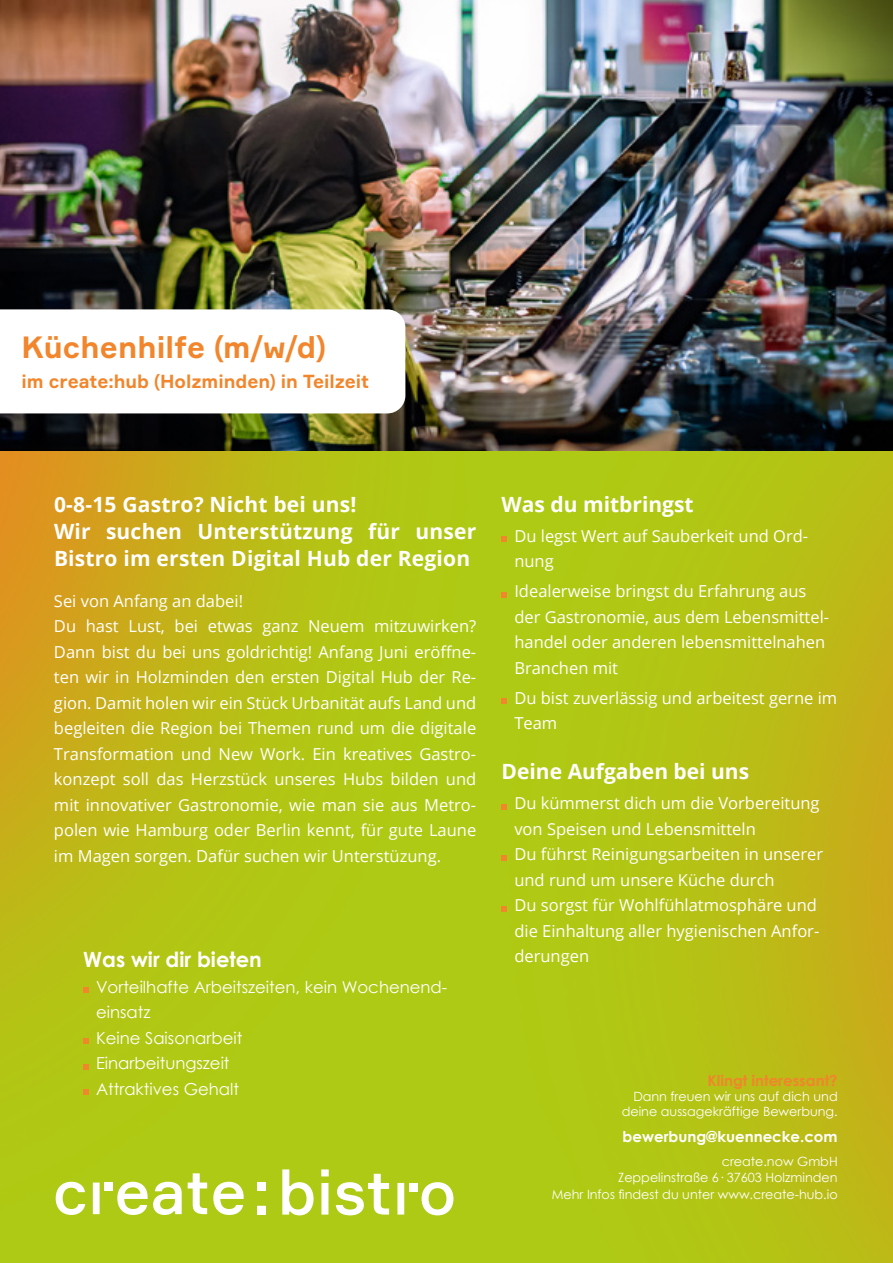
<style>
.page{position:relative;width:893px;height:1263px;background:#fff}
.page>*{position:absolute;margin:0;border:0;box-sizing:border-box;transform-origin:0 0}
.t1{font:700 30.15px "Formular";letter-spacing:.005em;color:#f1862c}
.t2{font:700 21px/27px "Open Sans";letter-spacing:.01em;color:#fff}
.t3{font:700 21px "Century Gothic";color:#fff}
.t4{font:700 18.6px "Formular";color:#f1862c}
.t5{font:16.5px/25.5px "Open Sans";color:#fff}
.t6{font:16.5px/25.5px "Century Gothic";color:#fff}
.t7{font:700 15px "Century Gothic";color:#fff}
.t8{font:700 15px "Century Gothic";color:#f1862c}
.t9{font:12.75px/16.5px "Century Gothic";color:#fff;text-align:right}
</style>
<div class="page">
<img style="left:0;top:451px;width:893px;height:812px">
<img style="left:0;top:0;width:893px;height:451px">
<svg style="left:502px;top:804px;width:5px;height:5px"></svg>
<svg style="left:502px;top:855px;width:5px;height:5px"></svg>
<svg style="left:502px;top:906px;width:5px;height:5px"></svg>
<svg style="left:502px;top:536px;width:5px;height:6px"></svg>
<svg style="left:502px;top:592px;width:5px;height:5px"></svg>
<svg style="left:502px;top:698px;width:5px;height:6px"></svg>
<svg style="left:0;top:309px;width:405px;height:104px"></svg>
<svg style="left:83px;top:987px;width:5px;height:6px"></svg>
<svg style="left:83px;top:1038px;width:5px;height:6px"></svg>
<svg style="left:83px;top:1064px;width:5px;height:5px"></svg>
<svg style="left:83px;top:1089px;width:5px;height:6px"></svg>
<svg style="left:93px;top:1182px;width:7px;height:32px"></svg>
<svg style="left:56px;top:1182px;width:29px;height:33px"></svg>
<svg style="left:117px;top:1182px;width:65px;height:33px"></svg>
<svg style="left:188px;top:1173px;width:19px;height:41px"></svg>
<svg style="left:213px;top:1182px;width:31px;height:33px"></svg>
<div style="left:105px;top:1182px;width:8px;height:9px;background:#fff"></div>
<svg style="left:397px;top:1183px;width:7px;height:31px"></svg>
<div style="left:409px;top:1183px;width:8px;height:8px;background:#fff"></div>
<svg style="left:257px;top:1182px;width:8px;height:32px"></svg>
<svg style="left:282px;top:1169px;width:32px;height:46px"></svg>
<svg style="left:321px;top:1169px;width:8px;height:45px"></svg>
<svg style="left:336px;top:1174px;width:53px;height:41px"></svg>
<svg style="left:422px;top:1182px;width:31px;height:33px"></svg>
<h1 class="t1" style="left:22px;top:329px;width:306px">Küchenhilfe (m/w/d)</h1>
<p class="t4" style="left:22px;top:370px;width:349px">im create:hub (Holzminden) in Teilzeit</p>
<p class="t2" style="left:54px;top:490px;width:424px">0-8-15 Gastro? Nicht bei uns!<br>Wir suchen Unterstützung für unser<br>Bistro im ersten Digital Hub der Region</p>
<p class="t5" style="left:54px;top:588px;width:424px">Sei von Anfang an dabei!<br>Du hast Lust, bei etwas ganz Neuem mitzuwirken?<br>Dann bist du bei uns goldrichtig! Anfang Juni eröffne&shy;ten wir in Holzminden den ersten Digital Hub der Re&shy;gion. Damit holen wir ein Stück Urbanität aufs Land und begleiten die Region bei Themen rund um die digitale Transformation und New Work. Ein kreatives Gastro&shy;konzept soll das Herzstück unseres Hubs bilden und mit innovativer Gastronomie, wie man sie aus Metro&shy;polen wie Hamburg oder Berlin kennt, für gute Laune im Magen sorgen. Dafür suchen wir Unterstüzung.</p>
<p class="t3" style="left:83px;top:944px;width:180px">Was wir dir bieten</p>
<p class="t6" style="left:96px;top:974px;width:353px">Vorteilhafte Arbeitszeiten, kein Wochenend&shy;einsatz<br>Keine Saisonarbeit<br>Einarbeitungszeit<br>Attraktives Gehalt</p>
<p class="t2" style="left:502px;top:490px;width:194px">Was du mitbringst</p>
<p class="t5" style="left:514px;top:522px;width:295px">Du legst Wert auf Sauberkeit und Ord&shy;nung</p>
<p class="t5" style="left:514px;top:578px;width:316px">Idealerweise bringst du Erfahrung aus der Gastronomie, aus dem Lebensmittel&shy;handel oder anderen lebensmittelnahen Branchen mit</p>
<p class="t5" style="left:514px;top:684px;width:324px">Du bist zuverlässig und arbeitest gerne im<br>Team</p>
<p class="t2" style="left:502px;top:757px;width:249px">Deine Aufgaben bei uns</p>
<p class="t5" style="left:514px;top:790px;width:310px">Du kümmerst dich um die Vorbereitung von Speisen und Lebensmitteln<br>Du führst Reinigungsarbeiten in unserer und rund um unsere Küche durch<br>Du sorgst für Wohlfühlatmosphäre und die Einhaltung aller hygienischen Anfor&shy;derungen</p>
<p class="t8" style="left:707px;top:1069px;width:132px">Klingt interessant?</p>
<p class="t9" style="left:622px;top:1088px;width:217px;line-height:15.3px">Dann freuen wir uns auf dich und deine aussagekräftige Bewerbung.</p>
<p class="t7" style="left:623px;top:1125px;width:217px">bewerbung@kuennecke.com</p>
<p class="t9" style="left:552px;top:1153px;width:287px">create.now GmbH<br>Zeppelinstraße 6· 37603 Holzminden<br>Mehr Infos findest du unter www.create-hub.io</p>
</div>
